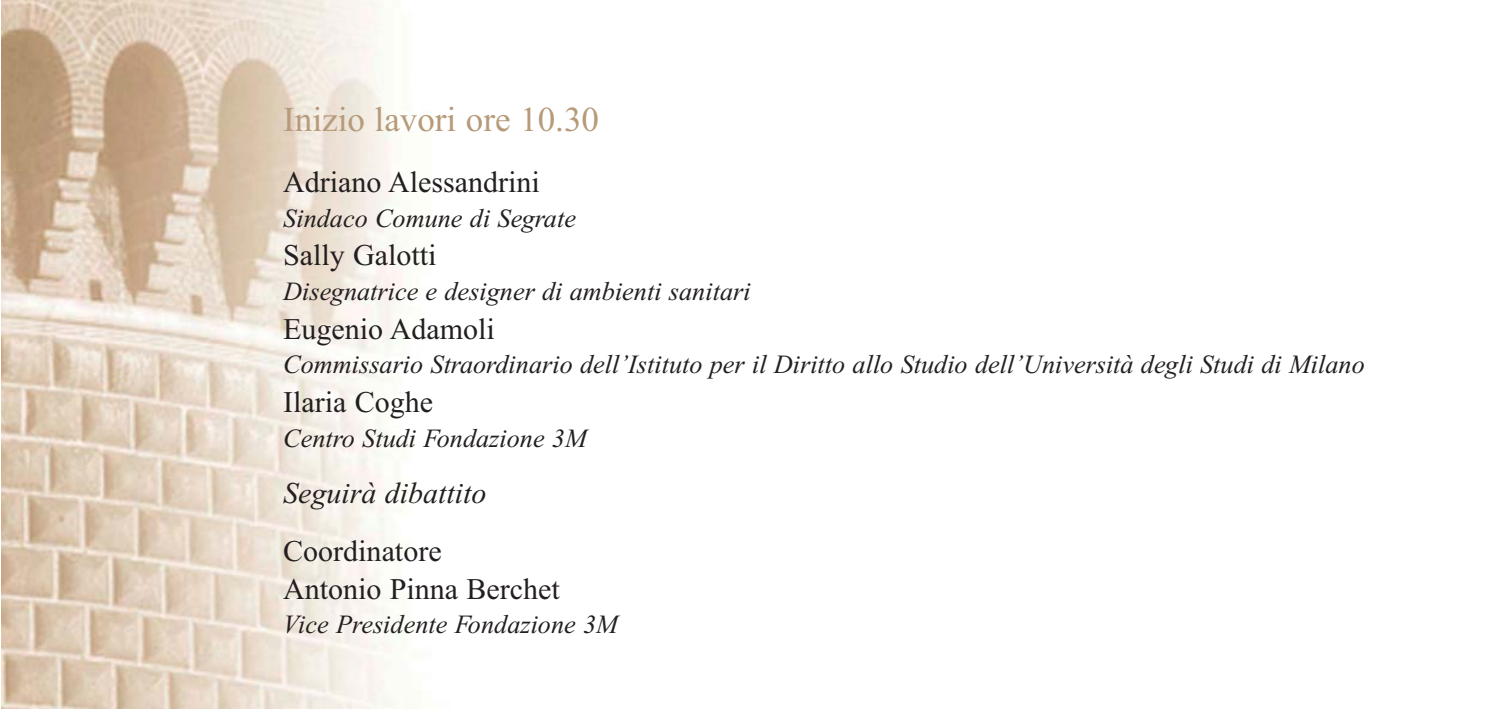
<style>
.page{position:relative;width:1489px;height:709px;background:#fff}
.page>*{position:absolute;margin:0;border:0;box-sizing:border-box;transform-origin:0 0}
.t1{font:35px "Times New Roman";color:#b69a7a}
.t2{font:30px/37px "Times New Roman";color:#231f20}
.t3{font:italic 30px "Times New Roman";color:#231f20}
.t4{font:italic 26.25px "Times New Roman";color:#231f20}
</style>
<div class="page">
<img style="left:2px;top:1px;width:427px;height:708px">
<h1 class="t1" style="left:283px;top:107px;width:317px">Inizio lavori ore 10.30</h1>
<p class="t2" style="left:283px;top:166px;width:258px">Adriano Alessandrini</p>
<p class="t4" style="left:283px;top:208px;width:294px">Sindaco Comune di Segrate</p>
<p class="t2" style="left:283px;top:240px;width:155px">Sally Galotti</p>
<p class="t4" style="left:283px;top:282px;width:469px">Disegnatrice e designer di ambienti sanitari</p>
<p class="t2" style="left:283px;top:313px;width:213px">Eugenio Adamoli</p>
<p class="t4" style="left:283px;top:355px;width:1083px">Commissario Straordinario dell’Istituto per il Diritto allo Studio dell’Università degli Studi di Milano</p>
<p class="t2" style="left:283px;top:386px;width:151px">Ilaria Coghe</p>
<p class="t4" style="left:283px;top:428px;width:305px">Centro Studi Fondazione 3M</p>
<p class="t3" style="left:283px;top:482px;width:205px">Seguirà dibattito</p>
<p class="t2" style="left:283px;top:535px;width:278px">Coordinatore<br>Antonio Pinna Berchet</p>
<p class="t4" style="left:283px;top:615px;width:336px">Vice Presidente Fondazione 3M</p>
</div>
